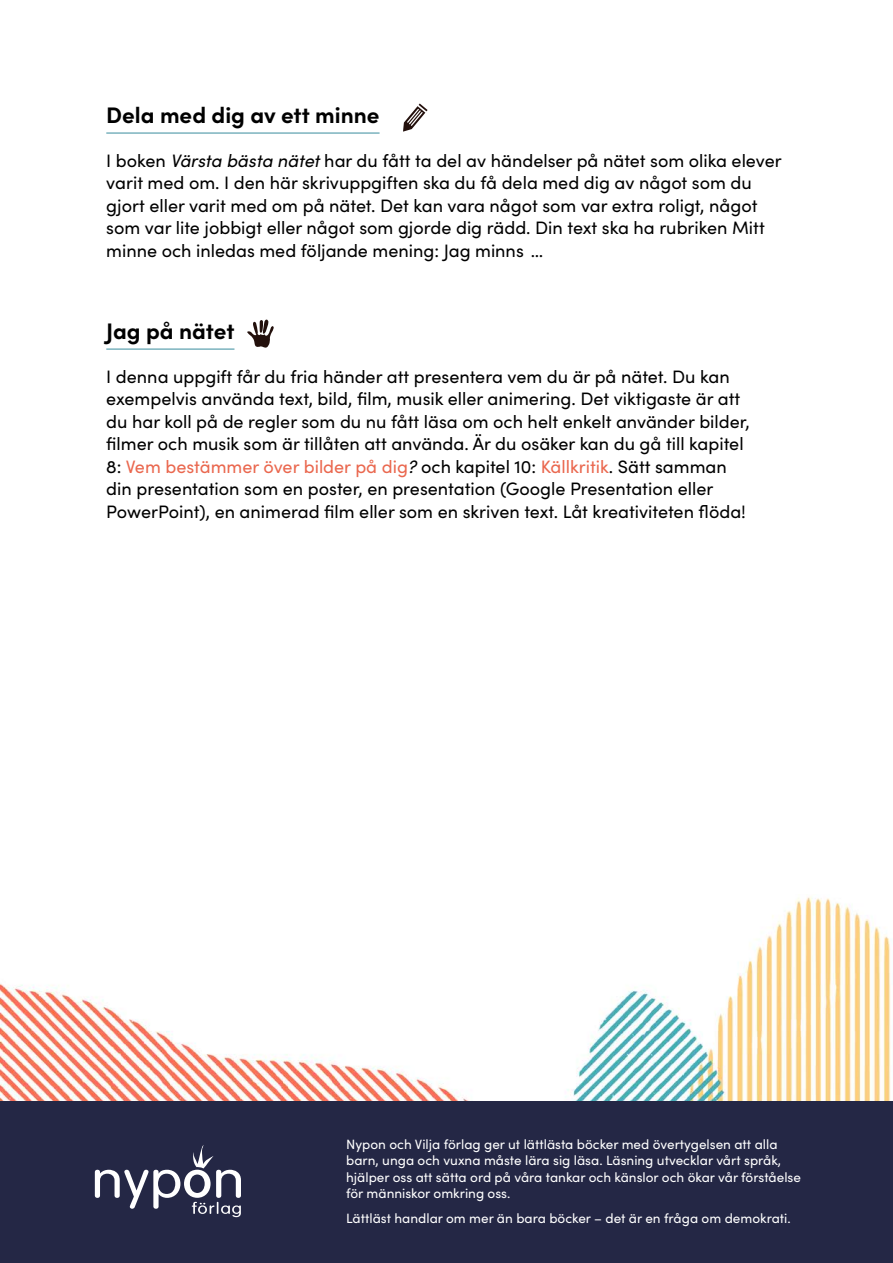
<style>
.page{position:relative;width:893px;height:1263px;background:#fff}
.page>*{position:absolute;margin:0;border:0;box-sizing:border-box;transform-origin:0 0}
.t1{font:700 22.5px "Sofia Pro";color:#000}
.t2{font:18px/22.5px "Sofia Pro";color:#000}
.t3{font:13.5px/16.5px "Sofia Pro";color:#fff}
.s1{font-style:italic}
.s2{color:#ea684f}
</style>
<div class="page">
<img style="left:0;top:897px;width:891px;height:204px">
<div style="left:0;top:1101px;width:893px;height:162px;background:#242745"></div>
<svg style="left:95px;top:1145px;width:146px;height:72px"></svg>
<hr style="left:106px;top:132px;width:274px;height:2px;background:#7bb3be">
<hr style="left:106px;top:348px;width:128px;height:2px;background:#7bb3be">
<svg style="left:403px;top:104px;width:25px;height:28px"></svg>
<svg style="left:247px;top:319px;width:27px;height:29px"></svg>
<p class="t1" style="left:106px;top:98px;width:275px">Dela med dig av ett minne</p>
<p class="t2" style="left:106px;top:148px;width:677px">I boken <span class="s1">Värsta bästa nätet</span> har du fått ta del av händelser på nätet som olika elever varit med om. I den här skrivuppgiften ska du få dela med dig av något som du gjort eller varit med om på nätet. Det kan vara något som var extra roligt, något som var lite jobbigt eller något som gjorde dig rädd. Din text ska ha rubriken Mitt minne och inledas med följande mening: Jag minns …</p>
<p class="t1" style="left:106px;top:314px;width:130px">Jag på nätet</p>
<p class="t2" style="left:106px;top:364px;width:645px">I denna uppgift får du fria händer att presentera vem du är på nätet. Du kan exempelvis använda text, bild, film, musik eller animering. Det viktigaste är att du har koll på de regler som du nu fått läsa om och helt enkelt använder bilder, filmer och musik som är tillåten att använda. Är du osäker kan du gå till kapitel 8: <span class="s2">Vem bestämmer över bilder på dig</span><span class="s1">?</span> och kapitel 10: <span class="s2">Källkritik</span>. Sätt samman din presentation som en poster, en presentation (Google Presentation eller PowerPoint), en animerad film eller som en skriven text. Låt kreativiteten flöda!</p>
<p class="t3" style="left:346px;top:1135px;width:456px">Nypon och Vilja förlag ger ut lättlästa böcker med övertygelsen att alla barn, unga och vuxna måste lära sig läsa. Läsning utvecklar vårt språk, hjälper oss att sätta ord på våra tankar och känslor och ökar vår förståelse för människor omkring oss.</p>
<p class="t3" style="left:346px;top:1210px;width:446px">Lättläst handlar om mer än bara böcker – det är en fråga om demokrati.</p>
</div>
